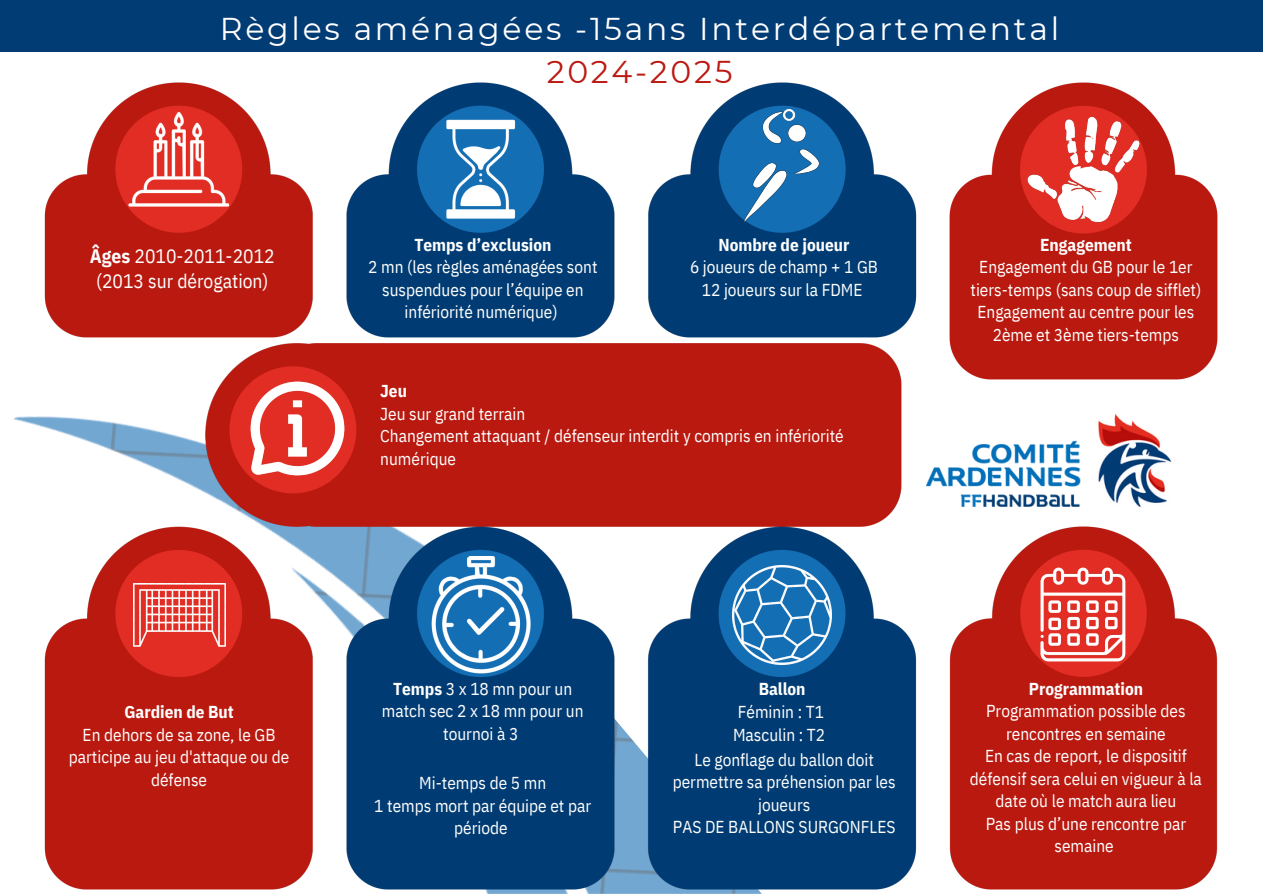
<style>
.page{position:relative;width:1263px;height:894px;background:#fff}
.page>*{position:absolute;margin:0;border:0;box-sizing:border-box;transform-origin:0 0}
.t1{font:31.5px/42.8px "Montserrat";letter-spacing:.085em;color:#fff;text-align:center}
.t2{font:19.5px/25.5px "IBM Plex Sans Cond";color:#fff;text-align:center}
.t3{font:17.25px/22.5px "IBM Plex Sans Cond";color:#fff;text-align:center}
.t4{font:700 17.25px "IBM Plex Sans Cond";color:#fff}
.s1{color:#ba1a12}
.s2{font-weight:700}
</style>
<div class="page">
<img style="left:926px;top:414px;width:246px;height:93px">
<img style="left:38px;top:82px;width:879px;height:811px">
<img style="left:949px;top:82px;width:269px;height:298px">
<img style="left:949px;top:526px;width:269px;height:364px">
<img style="left:133px;top:583px;width:92px;height:63px">
<img style="left:733px;top:565px;width:99px;height:99px">
<img style="left:243px;top:374px;width:108px;height:108px">
<img style="left:737px;top:101px;width:90px;height:129px">
<div style="left:0;top:0;width:1263px;height:52px;background:#023c74"></div>
<img style="left:1034px;top:560px;width:99px;height:108px">
<img style="left:1020px;top:110px;width:126px;height:119px">
<p class="t1" style="left:220px;top:7px;width:841px">Règles aménagées -15ans Interdépartemental<br><span class="s1">2024-2025</span></p>
<p class="t2" style="left:90px;top:242px;width:186px"><span class="s2">Âges</span> 2010-2011-2012 (2013 sur dérogation)</p>
<p class="t3" style="left:368px;top:233px;width:231px"><span class="s2">Temps d’exclusion<br></span>2 mn (les règles aménagées sont suspendues pour l’équipe en infériorité numérique)</p>
<p class="t3" style="left:690px;top:233px;width:189px"><span class="s2">Nombre de joueur<br></span>6 joueurs de champ + 1 GB<br>12 joueurs sur la FDME</p>
<p class="t3" style="left:380px;top:379px;width:465px;text-align:left"><span class="s2">Jeu<br></span>Jeu sur grand terrain<br>Changement attaquant / défenseur interdit y compris en infériorité numérique</p>
<p class="t3" style="left:970px;top:233px;width:232px"><span class="s2">Engagement<br></span>Engagement du GB pour le 1er tiers-temps (sans coup de sifflet)<br>Engagement au centre pour les<br>2ème et 3ème tiers-temps</p>
<p class="t3" style="left:69px;top:700px;width:222px"><span class="s2">Gardien de But<br></span>En dehors de sa zone, le GB participe au jeu d'attaque ou de défense</p>
<p class="t3" style="left:382px;top:676px;width:203px"><span class="s2">Temps</span> 3 x 18 mn pour un match sec 2 x 18 mn pour un tournoi à 3</p>
<h3 class="t3" style="left:374px;top:771px;width:218px">Mi-temps de 5 mn<br>1 temps mort par équipe et par période</h3>
<p class="t4" style="left:759px;top:676px;width:48px">Ballon</p>
<p class="t3" style="left:733px;top:700px;width:94px;text-align:left">Féminin : T1<br>Masculin : T2</p>
<p class="t3" style="left:673px;top:747px;width:224px">Le gonflage du ballon doit permettre sa préhension par les joueurs<br>PAS DE BALLONS SURGONFLES</p>
<p class="t3" style="left:970px;top:676px;width:233px"><span class="s2">Programmation<br></span>Programmation possible des rencontres en semaine<br>En cas de report, le dispositif défensif sera celui en vigueur à la date où le match aura lieu<br>Pas plus d’une rencontre par semaine</p>
</div>
